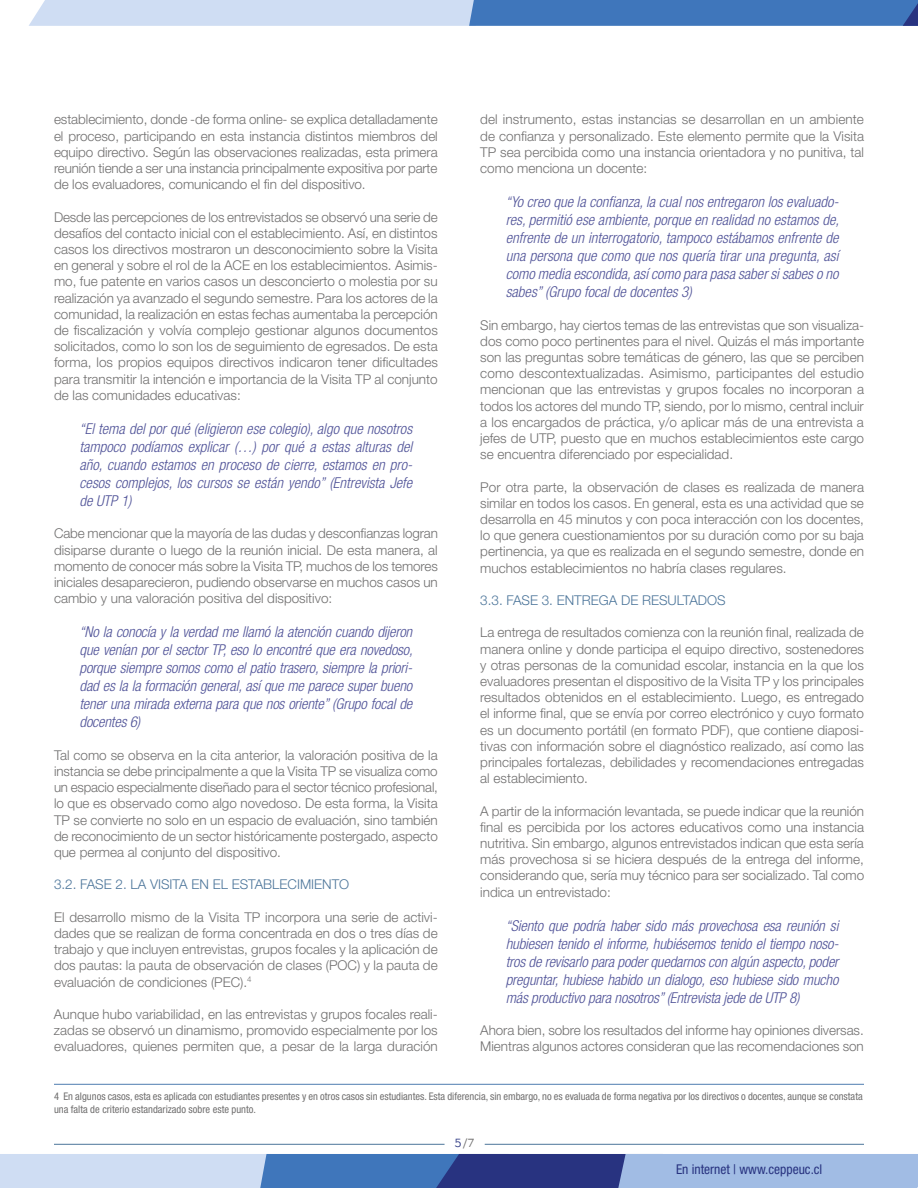
<style>
.page{position:relative;width:918px;height:1188px;background:#fff}
.page>*{position:absolute;margin:0;border:0;box-sizing:border-box;transform-origin:0 0}
.t1{font:italic 300 condensed 15px/18px "Helvetica Neue LT Std";letter-spacing:-.005em;color:#505398;text-align:justify}
.t2{font:300 13.5px/16.2px "Helvetica Neue LT Std";color:#706f6f;text-align:justify}
.t3{font:300 13.5px "Helvetica Neue LT Std";color:#4c759a}
.t4{font:condensed 13.5px "Helvetica Neue LT Std";color:#283380}
.t5{font:12px "Neutra Text Book Alt";color:#283380}
.t6{font:condensed 10.5px/12.6px "Helvetica Neue LT Std";color:#706f6f}
.s1{font-family:"Neutra Text Book SC";color:#706f6f}
.s2{color:#706f6f}
</style>
<div class="page">
<svg style="left:29px;top:0;width:889px;height:26px;background:#87a9d6"></svg>
<svg style="left:0;top:1154px;width:918px;height:34px;background:#839dcd"></svg>
<hr style="left:54px;top:1144px;width:391px;height:1px;background:#4c759a">
<hr style="left:485px;top:1144px;width:379px;height:1px;background:#4c759a">
<hr style="left:54px;top:1084px;width:810px;height:1px;background:#4f7db1">
<p class="t2" style="left:54px;top:111px;width:385px">establecimiento, donde -de forma online- se explica detalladamente el proceso, participando en esta instancia distintos miembros del equipo directivo. Según las observaciones realizadas, esta primera reunión tiende a ser una instancia principalmente expositiva por parte de los evaluadores, comunicando el fin del dispositivo.</p>
<p class="t2" style="left:54px;top:208px;width:385px">Desde las percepciones de los entrevistados se observó una serie de desafíos del contacto inicial con el establecimiento. Así, en distintos casos los directivos mostraron un desconocimiento sobre la Visita en general y sobre el rol de la ACE en los establecimientos. Asimis&shy;mo, fue patente en varios casos un desconcierto o molestia por su realización ya avanzado el segundo semestre. Para los actores de la comunidad, la realización en estas fechas aumentaba la percepción de fiscalización y volvía complejo gestionar algunos documentos solicitados, como lo son los de seguimiento de egresados. De esta forma, los propios equipos directivos indicaron tener dificultades para transmitir la intención e importancia de la Visita TP al conjunto de las comunidades educativas:</p>
<p class="t1" style="left:80px;top:420px;width:334px">“El tema del por qué (eligieron ese colegio), algo que nosotros tampoco podíamos explicar (…) por qué a estas alturas del año, cuando estamos en proceso de cierre, estamos en pro&shy;cesos complejos, los cursos se están yendo” (Entrevista Jefe de UTP 1)</p>
<p class="t2" style="left:54px;top:525px;width:386px">Cabe mencionar que la mayoría de las dudas y desconfianzas logran disiparse durante o luego de la reunión inicial. De esta manera, al momento de conocer más sobre la Visita TP, muchos de los temores iniciales desaparecieron, pudiendo observarse en muchos casos un cambio y una valoración positiva del dispositivo:</p>
<p class="t1" style="left:80px;top:624px;width:335px">“No la conocía y la verdad me llamó la atención cuando dijeron que venían por el sector TP, eso lo encontré que era novedoso, porque siempre somos como el patio trasero, siempre la priori&shy;dad es la la formación general, así que me parece super bueno tener una mirada externa para que nos oriente” (Grupo focal de docentes 6)</p>
<p class="t2" style="left:54px;top:747px;width:386px">Tal como se observa en la cita anterior, la valoración positiva de la instancia se debe principalmente a que la Visita TP se visualiza como un espacio especialmente diseñado para el sector técnico profesional, lo que es observado como algo novedoso. De esta forma, la Visita TP se convierte no solo en un espacio de evaluación, sino también de reconocimiento de un sector históricamente postergado, aspecto que permea al conjunto del dispositivo.</p>
<p class="t3" style="left:54px;top:876px;width:297px">3.2. FASE 2. LA VISITA EN EL ESTABLECIMIENTO</p>
<p class="t2" style="left:54px;top:909px;width:385px">El desarrollo mismo de la Visita TP incorpora una serie de activi&shy;dades que se realizan de forma concentrada en dos o tres días de trabajo y que incluyen entrevistas, grupos focales y la aplicación de dos pautas: la pauta de observación de clases (POC) y la pauta de evaluación de condiciones (PEC).<sup>4</sup></p>
<p class="t2" style="left:54px;top:1006px;width:385px">Aunque hubo variabilidad, en las entrevistas y grupos focales reali&shy;zadas se observó un dinamismo, promovido especialmente por los evaluadores, quienes permiten que, a pesar de la larga duración</p>
<p class="t2" style="left:480px;top:111px;width:385px">del instrumento, estas instancias se desarrollan en un ambiente de confianza y personalizado. Este elemento permite que la Visita TP sea percibida como una instancia orientadora y no punitiva, tal como menciona un docente:</p>
<p class="t1" style="left:506px;top:193px;width:335px">“Yo creo que la confianza, la cual nos entregaron los evaluado&shy;res, permitió ese ambiente, porque en realidad no estamos de, enfrente de un interrogatorio, tampoco estábamos enfrente de una persona que como que nos quería tirar una pregunta, así como media escondida, así como para pasa saber si sabes o no sabes” (Grupo focal de docentes 3)</p>
<p class="t2" style="left:480px;top:316px;width:385px">Sin embargo, hay ciertos temas de las entrevistas que son visualiza&shy;dos como poco pertinentes para el nivel. Quizás el más importante son las preguntas sobre temáticas de género, las que se perciben como descontextualizadas. Asimismo, participantes del estudio mencionan que las entrevistas y grupos focales no incorporan a todos los actores del mundo TP, siendo, por lo mismo, central incluir a los encargados de práctica, y/o aplicar más de una entrevista a jefes de UTP, puesto que en muchos establecimientos este cargo se encuentra diferenciado por especialidad.</p>
<p class="t2" style="left:480px;top:478px;width:385px">Por otra parte, la observación de clases es realizada de manera similar en todos los casos. En general, esta es una actividad que se desarrolla en 45 minutos y con poca interacción con los docentes, lo que genera cuestionamientos por su duración como por su baja pertinencia, ya que es realizada en el segundo semestre, donde en muchos establecimientos no habría clases regulares.</p>
<p class="t3" style="left:480px;top:592px;width:247px">3.3. FASE 3. ENTREGA DE RESULTADOS</p>
<p class="t2" style="left:480px;top:624px;width:385px">La entrega de resultados comienza con la reunión final, realizada de manera online y donde participa el equipo directivo, sostenedores y otras personas de la comunidad escolar, instancia en la que los evaluadores presentan el dispositivo de la Visita TP y los principales resultados obtenidos en el establecimiento. Luego, es entregado el informe final, que se envía por correo electrónico y cuyo formato es un documento portátil (en formato PDF), que contiene diaposi&shy;tivas con información sobre el diagnóstico realizado, así como las principales fortalezas, debilidades y recomendaciones entregadas al establecimiento.</p>
<p class="t2" style="left:480px;top:802px;width:385px">A partir de la información levantada, se puede indicar que la reunión final es percibida por los actores educativos como una instancia nutritiva. Sin embargo, algunos entrevistados indican que esta sería más provechosa si se hiciera después de la entrega del informe, considerando que, sería muy técnico para ser socializado. Tal como indica un entrevistado:</p>
<p class="t1" style="left:506px;top:917px;width:334px">“Siento que podría haber sido más provechosa esa reunión si hubiesen tenido el informe, hubiésemos tenido el tiempo noso&shy;tros de revisarlo para poder quedarnos con algún aspecto, poder preguntar, hubiese habido un dialogo, eso hubiese sido mucho más productivo para nosotros” (Entrevista jede de UTP 8)</p>
<p class="t2" style="left:480px;top:1022px;width:385px">Ahora bien, sobre los resultados del informe hay opiniones diversas.<br>Mientras algunos actores consideran que las recomendaciones son</p>
<p class="t6" style="left:54px;top:1090px;width:810px">4 En algunos casos, esta es aplicada con estudiantes presentes y en otros casos sin estudiantes. Esta diferencia, sin embargo, no es evaluada de forma negativa por los directivos o docentes, aunque se constata una falta de criterio estandarizado sobre este punto.</p>
<p class="t5" style="left:455px;top:1135px;width:21px">5<span class="s1">/</span><span class="s2">7</span></p>
<p class="t4" style="left:676px;top:1162px;width:148px">En internet | www.ceppeuc.cl</p>
</div>
